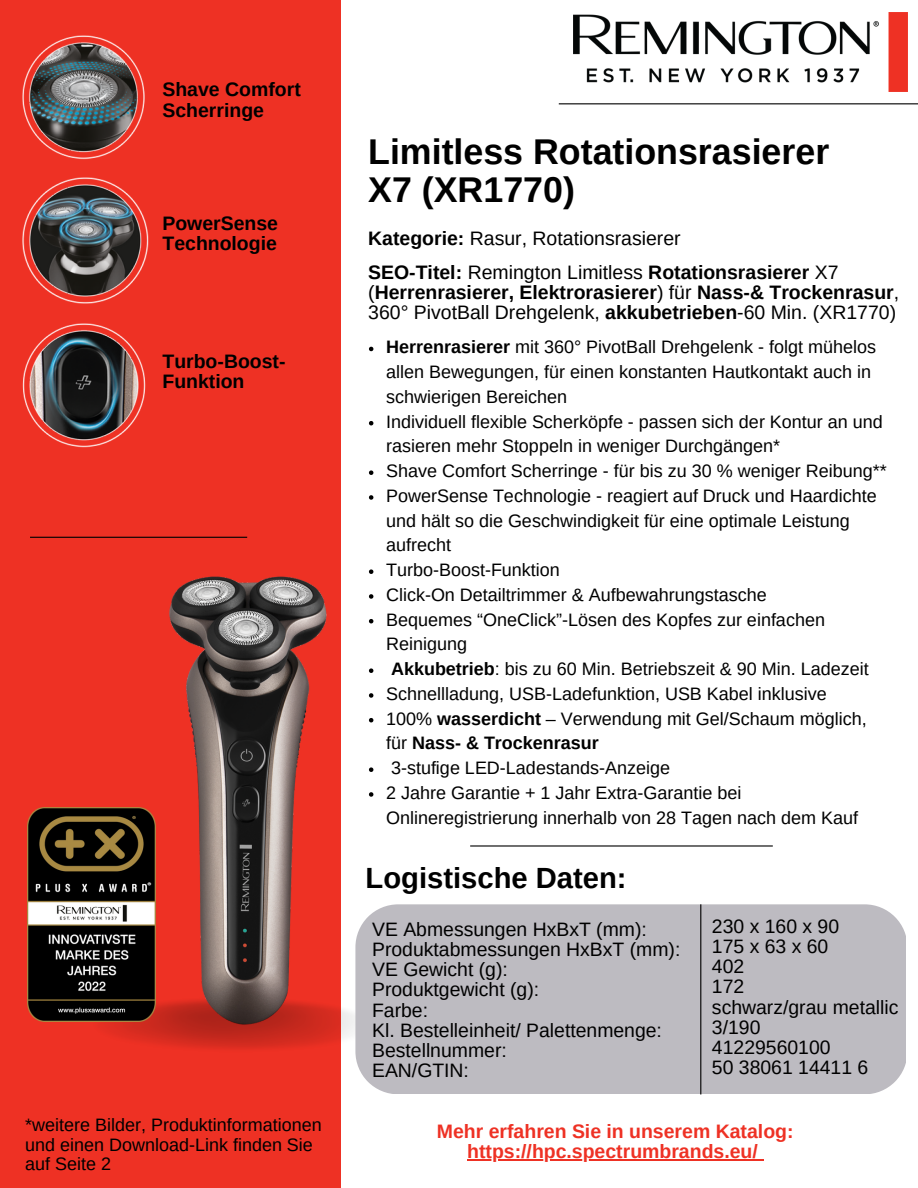
<style>
.page{position:relative;width:918px;height:1188px;background:#fff}
.page>*{position:absolute;margin:0;border:0;box-sizing:border-box;transform-origin:0 0}
.t1{font:700 35.85px/38.2px "Arimo";color:#000}
.t2{font:700 29.25px "Arimo";color:#000}
.t3{font:700 19.5px/20.2px "Arimo";color:#000}
.t4{font:700 19.5px/20.2px "Arimo";color:#ee3124;text-align:center}
.t5{font:19.5px "Arimo";color:#000}
.t6{font:19.35px/20.2px "Arimo";color:#000}
.t7{font:18px/24.8px "Arimo";color:#000}
.s1{font-weight:700}
.s2{font-weight:400}
</style>
<div class="page">
<div style="left:0;top:0;width:341px;height:1188px;background:#ee3124"></div>
<img style="left:92px;top:1012px;width:263px;height:37px">
<hr style="left:559px;top:103px;width:359px;height:1px;background:#000">
<hr style="left:470px;top:845px;width:303px;height:2px;background:#000">
<hr style="left:30px;top:537px;width:217px;height:1px;background:#000">
<img style="left:574px;top:13px;width:334px;height:79px">
<div style="left:355px;top:904px;width:551px;height:190px;background:#bdbbc1"></div>
<hr style="left:700px;top:904px;width:1px;height:190px;background:#000">
<img style="left:28px;top:807px;width:114px;height:214px">
<img style="left:142px;top:576px;width:205px;height:460px">
<img style="left:22px;top:324px;width:124px;height:124px">
<img style="left:22px;top:178px;width:127px;height:126px">
<img style="left:22px;top:36px;width:123px;height:123px">
<hr style="left:467px;top:1159px;width:291px;height:1px;background:#ee3124">
<svg style="left:369px;top:347px;width:4px;height:4px"></svg>
<svg style="left:369px;top:421px;width:4px;height:4px"></svg>
<svg style="left:369px;top:470px;width:4px;height:5px"></svg>
<svg style="left:369px;top:495px;width:4px;height:5px"></svg>
<svg style="left:369px;top:569px;width:4px;height:5px"></svg>
<svg style="left:369px;top:594px;width:4px;height:5px"></svg>
<svg style="left:369px;top:619px;width:4px;height:4px"></svg>
<svg style="left:369px;top:668px;width:4px;height:5px"></svg>
<svg style="left:369px;top:693px;width:4px;height:5px"></svg>
<svg style="left:369px;top:718px;width:4px;height:4px"></svg>
<svg style="left:369px;top:767px;width:4px;height:5px"></svg>
<svg style="left:369px;top:792px;width:4px;height:5px"></svg>
<p class="t3" style="left:162px;top:79px;width:140px">Shave Comfort<br>Scherringe</p>
<p class="t3" style="left:162px;top:213px;width:117px">PowerSense<br>Technologie</p>
<p class="t3" style="left:162px;top:351px;width:125px">Turbo-Boost-<br>Funktion</p>
<p class="t7" style="left:25px;top:1116px;width:298px;line-height:19.2px">*weitere Bilder, Produktinformationen und einen Download-Link finden Sie auf Seite 2</p>
<h1 class="t1" style="left:368px;top:133px;width:463px">Limitless Rotationsrasierer<br>X7 (XR1770)</h1>
<p class="t5" style="left:368px;top:227px;width:314px"><span class="s1">Kategorie:</span> Rasur, Rotationsrasierer</p>
<p class="t3" style="left:368px;top:262px;width:532px">SEO-Titel: <span class="s2">Remington Limitless</span> Rotationsrasierer <span class="s2">X7 (</span>Herrenrasierer, Elektrorasierer<span class="s2">) für</span> Nass-&amp; Trockenrasur<span class="s2">,<br>360° PivotBall Drehgelenk,</span> akkubetrieben<span class="s2">-60 Min. (XR1770)</span></p>
<p class="t7" style="left:386px;top:335px;width:502px"><span class="s1">Herrenrasierer</span> mit 360° PivotBall Drehgelenk - folgt mühelos allen Bewegungen, für einen konstanten Hautkontakt auch in schwierigen Bereichen<br>Individuell flexible Scherköpfe - passen sich der Kontur an und rasieren mehr Stoppeln in weniger Durchgängen*<br>Shave Comfort Scherringe - für bis zu 30 % weniger Reibung** PowerSense Technologie - reagiert auf Druck und Haardichte und hält so die Geschwindigkeit für eine optimale Leistung aufrecht<br>Turbo-Boost-Funktion<br>Click-On Detailtrimmer &amp; Aufbewahrungstasche<br>Bequemes “OneClick”-Lösen des Kopfes zur einfachen Reinigung<br><span class="s1">Akkubetrieb</span>: bis zu 60 Min. Betriebszeit &amp; 90 Min. Ladezeit Schnellladung, USB-Ladefunktion, USB Kabel inklusive<br>100% <span class="s1">wasserdicht</span> – Verwendung mit Gel/Schaum möglich, für <span class="s1">Nass- &amp; Trockenrasur<br></span>3-stufige LED-Ladestands-Anzeige<br>2 Jahre Garantie + 1 Jahr Extra-Garantie bei Onlineregistrierung innerhalb von 28 Tagen nach dem Kauf</p>
<h2 class="t2" style="left:366px;top:861px;width:263px">Logistische Daten:</h2>
<p class="t6" style="left:372px;top:919px;width:310px">VE Abmessungen HxBxT (mm):<br>Produktabmessungen HxBxT (mm):<br>VE Gewicht (g):<br>Produktgewicht (g):<br>Farbe:<br>Kl. Bestelleinheit/ Palettenmenge:<br>Bestellnummer:<br>EAN/GTIN:</p>
<p class="t6" style="left:712px;top:916px;width:188px">230 x 160 x 90<br>175 x 63 x 60<br>402<br>172<br>schwarz/grau metallic<br>3/190<br>41229560100<br>50 38061 14411 6</p>
<p class="t4" style="left:437px;top:1121px;width:358px">Mehr erfahren Sie in unserem Katalog: https://hpc.spectrumbrands.eu/</p>
</div>
